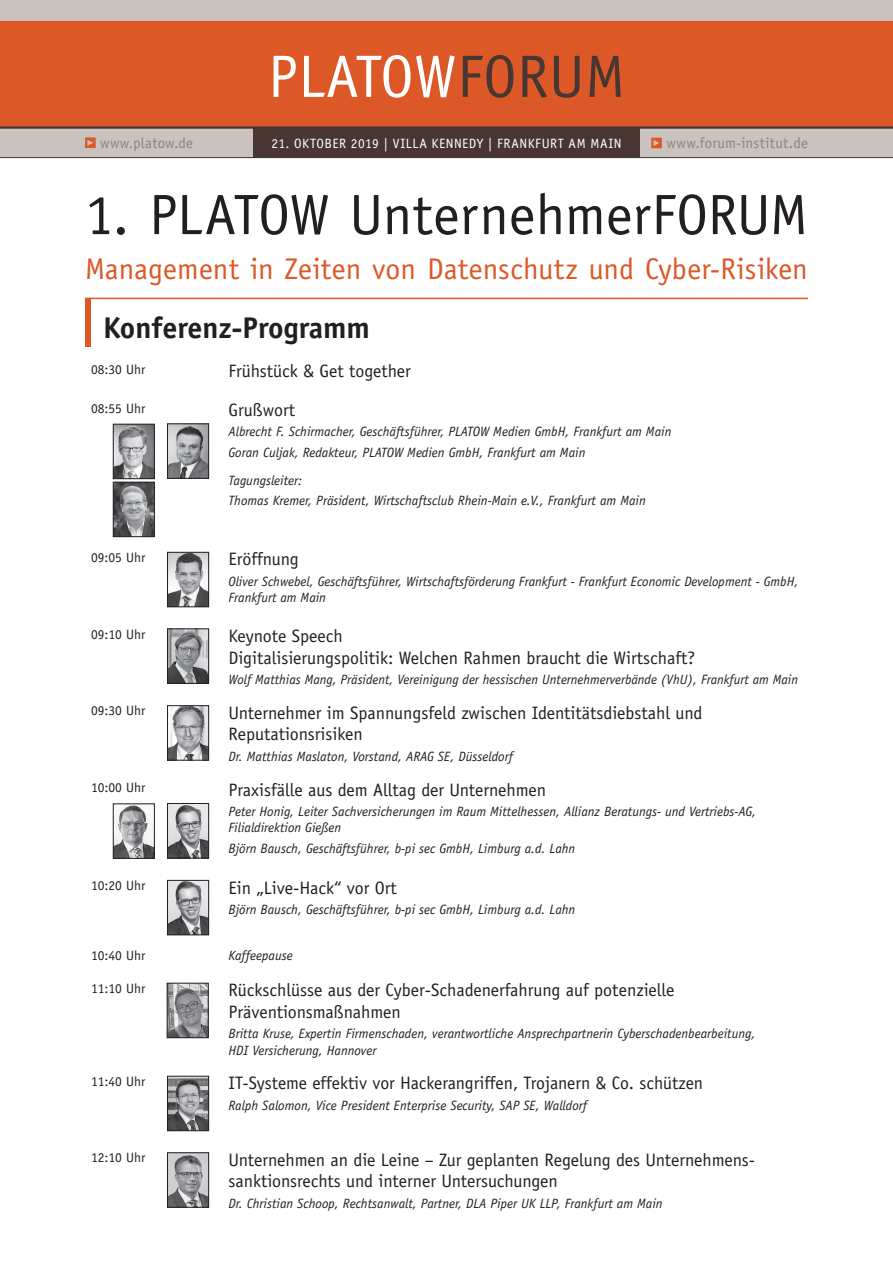
<style>
.page{position:relative;width:893px;height:1263px;background:#fff}
.page>*{position:absolute;margin:0;border:0;box-sizing:border-box;transform-origin:0 0}
.t1{font:60px "Officina Sans";letter-spacing:.01em;color:#fff}
.t2{font:57px "Officina Sans";letter-spacing:.005em;color:#231f20}
.t3{font:30px "Officina Sans";letter-spacing:.005em;color:#dd5827}
.t4{font:700 30px "Officina Sans";color:#231f20}
.t5{font:18px/21.6px "Officina Sans";color:#231f20}
.t6{font:15px "Officina Sans";letter-spacing:.015em;color:#90837e}
.t7{font:italic 13.5px/16.2px "Officina Sans";color:#231f20}
.t8{font:13.5px "Officina Sans";color:#231f20}
.t9{font:13.5px "Officina Sans";letter-spacing:.035em;color:#fff}
.s1{color:#473632}
</style>
<div class="page">
<img style="left:115px;top:426px;width:38px;height:51px">
<div style="left:113px;top:424px;width:42px;height:55px;border:1px solid #231f20"></div>
<img style="left:115px;top:484px;width:38px;height:51px">
<div style="left:113px;top:482px;width:42px;height:55px;border:1px solid #231f20"></div>
<img style="left:169px;top:425px;width:38px;height:52px">
<div style="left:167px;top:423px;width:42px;height:56px;border:1px solid #231f20"></div>
<img style="left:169px;top:554px;width:38px;height:51px">
<div style="left:167px;top:552px;width:42px;height:55px;border:1px solid #231f20"></div>
<img style="left:169px;top:630px;width:38px;height:52px">
<div style="left:167px;top:628px;width:42px;height:56px;border:1px solid #231f20"></div>
<img style="left:169px;top:707px;width:38px;height:51px">
<div style="left:167px;top:705px;width:42px;height:55px;border:1px solid #231f20"></div>
<img style="left:115px;top:805px;width:38px;height:52px">
<div style="left:113px;top:803px;width:42px;height:56px;border:1px solid #231f20"></div>
<img style="left:169px;top:805px;width:38px;height:51px">
<div style="left:167px;top:803px;width:42px;height:55px;border:1px solid #231f20"></div>
<img style="left:169px;top:882px;width:38px;height:51px">
<div style="left:167px;top:880px;width:42px;height:55px;border:1px solid #231f20"></div>
<img style="left:169px;top:985px;width:38px;height:51px">
<div style="left:167px;top:983px;width:42px;height:55px;border:1px solid #231f20"></div>
<img style="left:169px;top:1078px;width:38px;height:51px">
<div style="left:167px;top:1076px;width:42px;height:55px;border:1px solid #231f20"></div>
<img style="left:169px;top:1154px;width:38px;height:51px">
<div style="left:167px;top:1152px;width:42px;height:55px;border:1px solid #231f20"></div>
<div style="left:85px;top:298px;width:5px;height:49px;background:#dd5827"></div>
<hr style="left:85px;top:298px;width:723px;height:1px;background:#dd5827">
<div style="left:0;top:0;width:893px;height:158px;background:#cac2bf"></div>
<div style="left:253px;top:127px;width:387px;height:31px;background:#473632"></div>
<div style="left:0;top:21px;width:893px;height:107px;background:#dd5827"></div>
<svg style="left:85px;top:137px;width:11px;height:11px"></svg>
<svg style="left:651px;top:138px;width:11px;height:10px"></svg>
<hr style="left:0;top:126px;width:893px;height:3px;background:#473632">
<hr style="left:0;top:157px;width:893px;height:1px;background:#473632">
<h1 class="t1" style="left:268px;top:53px;width:359px">PLATOW<span class="s1">FORUM</span></h1>
<p class="t6" style="left:100px;top:137px;width:95px">www.platow.de</p>
<p class="t6" style="left:666px;top:137px;width:143px">www.forum-institut.de</p>
<p class="t9" style="left:271px;top:138px;width:352px">21. OKTOBER 2019 | VILLA KENNEDY | FRANKFURT AM MAIN</p>
<h2 class="t2" style="left:85px;top:193px;width:724px">1. PLATOW UnternehmerFORUM</h2>
<h3 class="t3" style="left:85px;top:257px;width:724px">Management in Zeiten von Datenschutz und Cyber-Risiken</h3>
<h3 class="t4" style="left:103px;top:310px;width:268px">Konferenz-Programm</h3>
<p class="t8" style="left:91px;top:364px;width:56px">08:30 Uhr</p>
<h3 class="t5" style="left:229px;top:361px;width:184px">Frühstück &amp; Get together</h3>
<p class="t8" style="left:91px;top:403px;width:56px">08:55 Uhr</p>
<h3 class="t5" style="left:229px;top:400px;width:68px">Grußwort</h3>
<p class="t7" style="left:229px;top:423px;width:444px;line-height:20.4px">Albrecht F. Schirmacher, Geschäftsführer, PLATOW Medien GmbH, Frankfurt am Main<br>Goran Culjak, Redakteur, PLATOW Medien GmbH, Frankfurt am Main</p>
<p class="t7" style="left:229px;top:471px;width:419px;line-height:20.4px">Tagungsleiter:<br>Thomas Kremer, Präsident, Wirtschaftsclub Rhein-Main e.V., Frankfurt am Main</p>
<p class="t8" style="left:91px;top:552px;width:56px">09:05 Uhr</p>
<h3 class="t5" style="left:229px;top:550px;width:72px">Eröffnung</h3>
<p class="t7" style="left:229px;top:574px;width:571px">Oliver Schwebel, Geschäftsführer, Wirtschaftsförderung Frankfurt - Frankfurt Economic Development - GmbH,<br>Frankfurt am Main</p>
<p class="t8" style="left:91px;top:629px;width:56px">09:10 Uhr</p>
<h3 class="t5" style="left:229px;top:626px;width:468px">Keynote Speech<br>Digitalisierungspolitik: Welchen Rahmen braucht die Wirtschaft?</h3>
<p class="t7" style="left:229px;top:672px;width:571px">Wolf Matthias Mang, Präsident, Vereinigung der hessischen Unternehmerverbände (VhU), Frankfurt am Main</p>
<p class="t8" style="left:91px;top:706px;width:56px">09:30 Uhr</p>
<h3 class="t5" style="left:229px;top:703px;width:475px">Unternehmer im Spannungsfeld zwischen Identitätsdiebstahl und<br>Reputationsrisiken</h3>
<p class="t7" style="left:229px;top:749px;width:286px">Dr. Matthias Maslaton, Vorstand, ARAG SE, Düsseldorf</p>
<p class="t8" style="left:91px;top:782px;width:56px">10:00 Uhr</p>
<h3 class="t5" style="left:229px;top:780px;width:319px">Praxisfälle aus dem Alltag der Unternehmen</h3>
<p class="t7" style="left:229px;top:804px;width:529px">Peter Honig, Leiter Sachversicherungen im Raum Mittelhessen, Allianz Beratungs- und Vertriebs-AG,<br>Filialdirektion Gießen</p>
<p class="t7" style="left:229px;top:841px;width:348px">Björn Bausch, Geschäftsführer, b-pi sec GmbH, Limburg a.d. Lahn</p>
<p class="t8" style="left:91px;top:880px;width:56px">10:20 Uhr</p>
<h3 class="t5" style="left:229px;top:878px;width:170px">Ein „Live-Hack“ vor Ort</h3>
<p class="t7" style="left:229px;top:902px;width:348px">Björn Bausch, Geschäftsführer, b-pi sec GmbH, Limburg a.d. Lahn</p>
<p class="t8" style="left:91px;top:950px;width:56px">10:40 Uhr</p>
<p class="t7" style="left:229px;top:949px;width:66px">Kaffeepause</p>
<p class="t8" style="left:91px;top:983px;width:56px">11:10 Uhr</p>
<h3 class="t5" style="left:229px;top:981px;width:447px">Rückschlüsse aus der Cyber-Schadenerfahrung auf potenzielle<br>Präventionsmaßnahmen</h3>
<p class="t7" style="left:229px;top:1027px;width:528px">Britta Kruse, Expertin Firmenschaden, verantwortliche Ansprechpartnerin Cyberschadenbearbeitung,<br>HDI Versicherung, Hannover</p>
<p class="t8" style="left:91px;top:1076px;width:56px">11:40 Uhr</p>
<h3 class="t5" style="left:229px;top:1074px;width:476px">IT-Systeme effektiv vor Hackerangriffen, Trojanern &amp; Co. schützen</h3>
<p class="t7" style="left:229px;top:1098px;width:360px">Ralph Salomon, Vice President Enterprise Security, SAP SE, Walldorf</p>
<p class="t8" style="left:91px;top:1153px;width:56px">12:10 Uhr</p>
<h3 class="t5" style="left:229px;top:1150px;width:528px">Unternehmen an die Leine – Zur geplanten Regelung des Unternehmens&shy;sanktionsrechts und interner Untersuchungen</h3>
<p class="t7" style="left:229px;top:1196px;width:436px">Dr. Christian Schoop, Rechtsanwalt, Partner, DLA Piper UK LLP, Frankfurt am Main</p>
</div>
